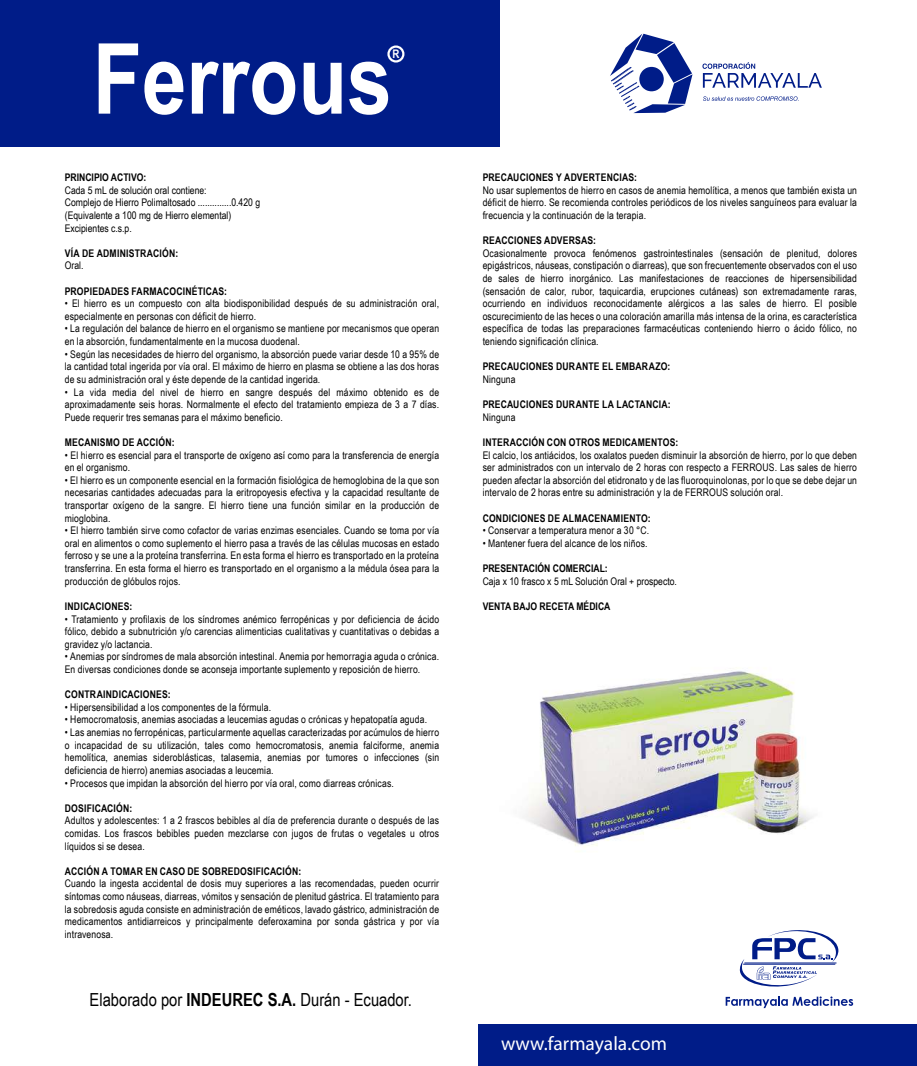
<style>
.page{position:relative;width:917px;height:1066px;background:#fff}
.page>*{position:absolute;margin:0;border:0;box-sizing:border-box;transform-origin:0 0}
.t1{font:700 97.95px "Arial Narrow";color:#fff}
.t2{font:19.5px "Myriad Pro";color:#fff}
.t3{font:18px "Arial Narrow";color:#000}
.t4{font:700 11.85px "Arial Narrow";color:#fff}
.t5{font:10.5px/12.6px "Arial Narrow";letter-spacing:.015em;color:#000;text-align:justify}
.t6{font:700 10.5px "Arial Narrow";letter-spacing:.015em;color:#000}
.s1{font-weight:700}
</style>
<div class="page">
<div style="left:479px;top:1023px;width:438px;height:42px;background:#001c88"></div>
<div style="left:0;top:0;width:499px;height:146px;background:#001c88"></div>
<svg style="left:610px;top:34px;width:82px;height:79px"></svg>
<svg style="left:703px;top:96px;width:96px;height:5px"></svg>
<svg style="left:702px;top:62px;width:120px;height:26px"></svg>
<div style="left:387px;top:45px;width:17px;height:18px;border:2px solid #fff;border-radius:50%"></div>
<svg style="left:739px;top:930px;width:100px;height:57px"></svg>
<svg style="left:726px;top:996px;width:127px;height:11px"></svg>
<img style="left:523px;top:671px;width:291px;height:176px">
<h1 class="t1" style="left:93px;top:5px;width:301px">Ferrous</h1>
<p class="t4" style="left:392px;top:45px;width:8px">R</p>
<p class="t6" style="left:65px;top:169px;width:83px">PRINCIPIO ACTIVO:</p>
<p class="t5" style="left:65px;top:183px;width:197px;text-align:left">Cada 5 mL de solución oral contiene:<br>Complejo de Hierro Polimaltosado ..............0.420 g (Equivalente a 100 mg de Hierro elemental)<br>Excipientes c.s.p.</p>
<p class="t6" style="left:65px;top:245px;width:115px">VÍA DE ADMINISTRACIÓN:</p>
<p class="t5" style="left:65px;top:259px;width:20px">Oral.</p>
<p class="t6" style="left:65px;top:283px;width:164px">PROPIEDADES FARMACOCINÉTICAS:</p>
<p class="t5" style="left:65px;top:297px;width:376px">• El hierro es un compuesto con alta biodisponibilidad después de su administración oral, especialmente en personas con déficit de hierro.</p>
<p class="t5" style="left:65px;top:322px;width:376px">• La regulación del balance de hierro en el organismo se mantiene por mecanismos que operan en la absorción, fundamentalmente en la mucosa duodenal.</p>
<p class="t5" style="left:65px;top:347px;width:376px">• Según las necesidades de hierro del organismo, la absorción puede variar desde 10 a 95% de la cantidad total ingerida por vía oral. El máximo de hierro en plasma se obtiene a las dos horas de su administración oral y éste depende de la cantidad ingerida.</p>
<p class="t5" style="left:65px;top:385px;width:376px">• La vida media del nivel de hierro en sangre después del máximo obtenido es de aproximadamente seis horas. Normalmente el efecto del tratamiento empieza de 3 a 7 días.<br>Puede requerir tres semanas para el máximo beneficio.</p>
<p class="t6" style="left:65px;top:434px;width:111px">MECANISMO DE ACCIÓN:</p>
<p class="t5" style="left:65px;top:448px;width:376px">• El hierro es esencial para el transporte de oxígeno así como para la transferencia de energía en el organismo.</p>
<p class="t5" style="left:65px;top:473px;width:376px">• El hierro es un componente esencial en la formación fisiológica de hemoglobina de la que son necesarias cantidades adecuadas para la eritropoyesis efectiva y la capacidad resultante de transportar oxígeno de la sangre. El hierro tiene una función similar en la producción de mioglobina.</p>
<p class="t5" style="left:65px;top:523px;width:376px">• El hierro también sirve como cofactor de varias enzimas esenciales. Cuando se toma por vía oral en alimentos o como suplemento el hierro pasa a través de las células mucosas en estado ferroso y se une a la proteína transferrina. En esta forma el hierro es transportado en la proteína transferrina. En esta forma el hierro es transportado en el organismo a la médula ósea para la producción de glóbulos rojos.</p>
<p class="t6" style="left:65px;top:598px;width:69px">INDICACIONES:</p>
<p class="t5" style="left:65px;top:612px;width:376px">• Tratamiento y profilaxis de los síndromes anémico ferropénicas y por deficiencia de ácido fólico, debido a subnutrición y/o carencias alimenticias cualitativas y cuantitativas o debidas a gravidez y/o lactancia.</p>
<p class="t5" style="left:65px;top:649px;width:376px">• Anemias por síndromes de mala absorción intestinal. Anemia por hemorragia aguda o crónica.<br>En diversas condiciones donde se aconseja importante suplemento y reposición de hierro.</p>
<p class="t6" style="left:65px;top:686px;width:107px">CONTRAINDICACIONES:</p>
<p class="t5" style="left:65px;top:700px;width:208px">• Hipersensibilidad a los componentes de la fórmula.</p>
<p class="t5" style="left:65px;top:713px;width:364px">• Hemocromatosis, anemias asociadas a leucemias agudas o crónicas y hepatopatía aguda.</p>
<p class="t5" style="left:65px;top:725px;width:376px">• Las anemias no ferropénicas, particularmente aquellas caracterizadas por acúmulos de hierro o incapacidad de su utilización, tales como hemocromatosis, anemia falciforme, anemia hemolítica, anemias sideroblásticas, talasemia, anemias por tumores o infecciones (sin deficiencia de hierro) anemias asociadas a leucemia.</p>
<p class="t5" style="left:65px;top:776px;width:331px">• Procesos que impidan la absorción del hierro por vía oral, como diarreas crónicas.</p>
<p class="t6" style="left:65px;top:799px;width:69px">DOSIFICACIÓN:</p>
<p class="t5" style="left:65px;top:813px;width:376px">Adultos y adolescentes: 1 a 2 frascos bebibles al día de preferencia durante o después de las comidas. Los frascos bebibles pueden mezclarse con jugos de frutas o vegetales u otros líquidos si se desea.</p>
<p class="t6" style="left:65px;top:862px;width:238px">ACCIÓN A TOMAR EN CASO DE SOBREDOSIFICACIÓN:</p>
<p class="t5" style="left:65px;top:876px;width:376px">Cuando la ingesta accidental de dosis muy superiores a las recomendadas, pueden ocurrir síntomas como náuseas, diarreas, vómitos y sensación de plenitud gástrica. El tratamiento para la sobredosis aguda consiste en administración de eméticos, lavado gástrico, administración de medicamentos antidiarreicos y principalmente deferoxamina por sonda gástrica y por vía intravenosa.</p>
<h3 class="t3" style="left:90px;top:986px;width:324px">Elaborado por <span class="s1">INDEUREC S.A.</span> Durán - Ecuador.</h3>
<p class="t6" style="left:483px;top:169px;width:156px">PRECAUCIONES Y ADVERTENCIAS:</p>
<p class="t5" style="left:483px;top:183px;width:376px">No usar suplementos de hierro en casos de anemia hemolítica, a menos que también exista un déficit de hierro. Se recomienda controles periódicos de los niveles sanguíneos para evaluar la frecuencia y la continuación de la terapia.</p>
<p class="t6" style="left:483px;top:232px;width:115px">REACCIONES ADVERSAS:</p>
<p class="t5" style="left:483px;top:246px;width:376px">Ocasionalmente provoca fenómenos gastrointestinales (sensación de plenitud, dolores epigástricos, náuseas, constipación o diarreas), que son frecuentemente observados con el uso de sales de hierro inorgánico. Las manifestaciones de reacciones de hipersensibilidad (sensación de calor, rubor, taquicardia, erupciones cutáneas) son extremadamente raras, ocurriendo en individuos reconocidamente alérgicos a las sales de hierro. El posible oscurecimiento de las heces o una coloración amarilla más intensa de la orina, es característica específica de todas las preparaciones farmacéuticas conteniendo hierro o ácido fólico, no teniendo significación clínica.</p>
<p class="t6" style="left:483px;top:358px;width:189px">PRECAUCIONES DURANTE EL EMBARAZO:</p>
<p class="t5" style="left:483px;top:372px;width:34px">Ninguna</p>
<p class="t6" style="left:483px;top:396px;width:190px">PRECAUCIONES DURANTE LA LACTANCIA:</p>
<p class="t5" style="left:483px;top:410px;width:34px">Ninguna</p>
<p class="t6" style="left:483px;top:434px;width:197px">INTERACCIÓN CON OTROS MEDICAMENTOS:</p>
<p class="t5" style="left:483px;top:448px;width:376px">El calcio, los antiácidos, los oxalatos pueden disminuir la absorción de hierro, por lo que deben ser administrados con un intervalo de 2 horas con respecto a FERROUS. Las sales de hierro pueden afectar la absorción del etidronato y de las fluoroquinolonas, por lo que se debe dejar un intervalo de 2 horas entre su administración y la de FERROUS solución oral.</p>
<p class="t6" style="left:483px;top:510px;width:169px">CONDICIONES DE ALMACENAMIENTO:</p>
<p class="t5" style="left:483px;top:523px;width:168px">• Conservar a temperatura menor a 30 °C.</p>
<p class="t5" style="left:483px;top:536px;width:166px">• Mantener fuera del alcance de los niños.</p>
<p class="t6" style="left:483px;top:560px;width:127px">PRESENTACIÓN COMERCIAL:</p>
<p class="t5" style="left:483px;top:574px;width:196px">Caja x 10 frasco x 5 mL Solución Oral + prospecto.</p>
<p class="t6" style="left:483px;top:598px;width:129px">VENTA BAJO RECETA MÉDICA</p>
<h2 class="t2" style="left:501px;top:1031px;width:167px">www.farmayala.com</h2>
</div>
